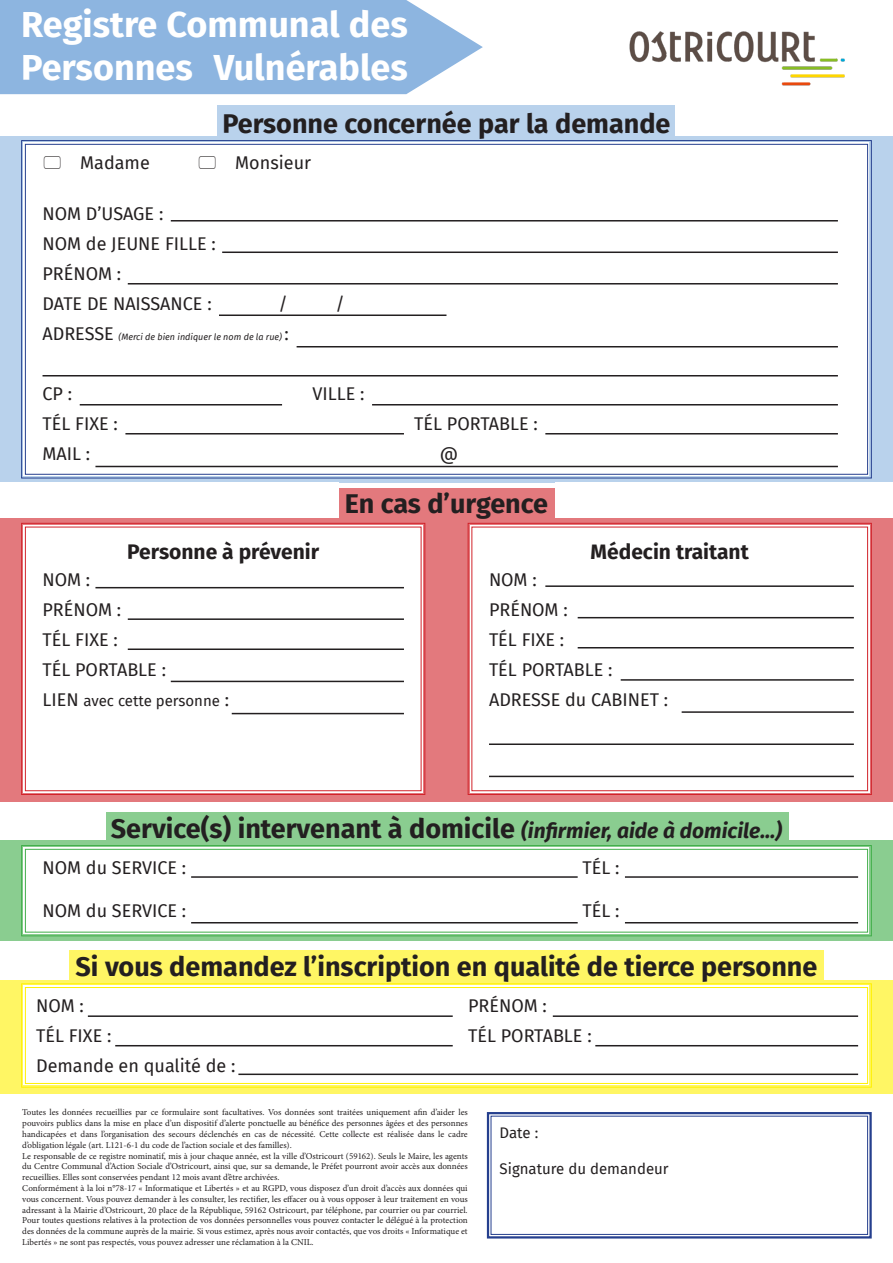
<style>
.page{position:relative;width:893px;height:1263px;background:#fff}
.page>*{position:absolute;margin:0;border:0;box-sizing:border-box;transform-origin:0 0}
.t1{font:700 36px "Fira Sans";color:#fff}
.t2{font:700 27px "Fira Sans";color:#231f20}
.t3{font:700 21px "Fira Sans";color:#231f20}
.t4{font:18px "Fira Sans";color:#231f20}
.t5{font:15px "Fira Sans";color:#231f20}
.t6{font:9px/10.8px "Minion Pro";color:#231f20;text-align:justify}
.t7{font:italic 9px "Fira Sans";color:#231f20}
.s1{font-style:normal;font-size:18px}
.s2{font-size:18px}
.s3{font-style:italic;font-size:21px}
</style>
<div class="page">
<svg style="left:0;top:0;width:483px;height:94px;background:#95bae2"></svg>
<div style="left:0;top:950px;width:893px;height:143px;background:#fff664"></div>
<div style="left:0;top:812px;width:893px;height:128px;background:#8acd90"></div>
<div style="left:0;top:488px;width:893px;height:313px;background:#e3797d"></div>
<div style="left:0;top:105px;width:893px;height:377px;background:#b9d2ec"></div>
<div style="left:21px;top:140px;width:851px;height:339px;background:#fff"></div>
<div style="left:467px;top:522px;width:405px;height:273px;background:#fff"></div>
<div style="left:471px;top:527px;width:397px;height:264px;border:1px solid #d1232a"></div>
<div style="left:21px;top:522px;width:405px;height:273px;background:#fff"></div>
<div style="left:25px;top:527px;width:396px;height:264px;border:1px solid #d1232a"></div>
<svg style="left:21px;top:845px;width:851px;height:92px;background:#f2f9f3"></svg>
<div style="left:25px;top:849px;width:843px;height:83px;border:1px solid #40ae49"></div>
<svg style="left:21px;top:983px;width:851px;height:105px;background:#fefdf2"></svg>
<div style="left:25px;top:987px;width:843px;height:97px;border:1px solid #fff101"></div>
<svg style="left:486px;top:1112px;width:386px;height:127px"></svg>
<div style="left:491px;top:1116px;width:377px;height:119px;border:1px solid #253f8e"></div>
<hr style="left:171px;top:220px;width:667px;height:1px;background:#231f20">
<hr style="left:222px;top:251px;width:616px;height:2px;background:#231f20">
<hr style="left:128px;top:283px;width:710px;height:1px;background:#231f20">
<hr style="left:219px;top:314px;width:227px;height:2px;background:#231f20">
<hr style="left:297px;top:346px;width:541px;height:1px;background:#231f20">
<hr style="left:43px;top:375px;width:795px;height:1px;background:#231f20">
<hr style="left:80px;top:404px;width:202px;height:1px;background:#231f20">
<hr style="left:372px;top:404px;width:466px;height:1px;background:#231f20">
<hr style="left:125px;top:433px;width:279px;height:1px;background:#231f20">
<hr style="left:545px;top:433px;width:293px;height:1px;background:#231f20">
<hr style="left:95px;top:466px;width:743px;height:1px;background:#231f20">
<hr style="left:95px;top:587px;width:309px;height:1px;background:#231f20">
<hr style="left:128px;top:618px;width:276px;height:2px;background:#231f20">
<hr style="left:128px;top:648px;width:276px;height:2px;background:#231f20">
<hr style="left:171px;top:681px;width:233px;height:1px;background:#231f20">
<hr style="left:232px;top:713px;width:172px;height:1px;background:#231f20">
<hr style="left:545px;top:585px;width:309px;height:2px;background:#231f20">
<hr style="left:578px;top:617px;width:276px;height:1px;background:#231f20">
<hr style="left:578px;top:647px;width:276px;height:1px;background:#231f20">
<hr style="left:621px;top:679px;width:233px;height:2px;background:#231f20">
<hr style="left:682px;top:711px;width:172px;height:2px;background:#231f20">
<hr style="left:489px;top:743px;width:365px;height:2px;background:#231f20">
<hr style="left:489px;top:776px;width:365px;height:1px;background:#231f20">
<hr style="left:191px;top:876px;width:387px;height:2px;background:#231f20">
<hr style="left:625px;top:876px;width:233px;height:2px;background:#231f20">
<hr style="left:191px;top:922px;width:387px;height:1px;background:#231f20">
<hr style="left:625px;top:922px;width:233px;height:1px;background:#231f20">
<hr style="left:88px;top:1015px;width:365px;height:2px;background:#231f20">
<hr style="left:553px;top:1015px;width:305px;height:2px;background:#231f20">
<hr style="left:115px;top:1045px;width:338px;height:1px;background:#231f20">
<hr style="left:595px;top:1045px;width:263px;height:1px;background:#231f20">
<hr style="left:238px;top:1073px;width:620px;height:2px;background:#231f20">
<div style="left:0;top:105px;width:217px;height:30px;background:#fff"></div>
<div style="left:675px;top:105px;width:218px;height:31px;background:#fff"></div>
<div style="left:0;top:482px;width:338px;height:36px;background:#fff"></div>
<div style="left:555px;top:482px;width:338px;height:36px;background:#fff"></div>
<div style="left:0;top:802px;width:106px;height:38px;background:#fff"></div>
<div style="left:790px;top:802px;width:103px;height:38px;background:#fff"></div>
<div style="left:0;top:944px;width:68px;height:35px;background:#fff"></div>
<div style="left:825px;top:944px;width:68px;height:35px;background:#fff"></div>
<img style="left:629px;top:31px;width:216px;height:55px">
<svg style="left:44px;top:156px;width:17px;height:13px"></svg>
<svg style="left:199px;top:156px;width:17px;height:13px"></svg>
<p class="t1" style="left:21px;top:-6px;width:388px">Registre Communal des</p>
<p class="t1" style="left:21px;top:37px;width:388px">Personnes Vulnérables</p>
<p class="t2" style="left:222px;top:101px;width:450px">Personne concernée par la demande</p>
<p class="t4" style="left:80px;top:149px;width:71px">Madame</p>
<p class="t4" style="left:235px;top:149px;width:77px">Monsieur</p>
<p class="t4" style="left:43px;top:201px;width:122px">NOM D’USAGE :</p>
<p class="t4" style="left:43px;top:231px;width:175px">NOM de JEUNE FILLE :</p>
<p class="t4" style="left:43px;top:261px;width:80px">PRÉNOM :</p>
<p class="t4" style="left:43px;top:291px;width:171px">DATE DE NAISSANCE :</p>
<p class="t4" style="left:278px;top:291px;width:11px">/</p>
<p class="t4" style="left:336px;top:291px;width:11px">/</p>
<p class="t7" style="left:43px;top:331px;width:248px"><span class="s1">ADRESSE</span> (Merci de bien indiquer le nom de la rue) <span class="s1">:</span></p>
<p class="t4" style="left:43px;top:381px;width:31px">CP :</p>
<p class="t4" style="left:313px;top:381px;width:53px">VILLE :</p>
<p class="t4" style="left:43px;top:411px;width:77px">TÉL FIXE :</p>
<p class="t4" style="left:414px;top:411px;width:125px">TÉL PORTABLE :</p>
<p class="t4" style="left:43px;top:441px;width:49px">MAIL :</p>
<p class="t4" style="left:440px;top:441px;width:20px">@</p>
<p class="t2" style="left:345px;top:481px;width:205px">En cas d’urgence</p>
<p class="t3" style="left:127px;top:534px;width:193px">Personne à prévenir</p>
<p class="t3" style="left:591px;top:534px;width:160px">Médecin traitant</p>
<p class="t4" style="left:489px;top:566px;width:49px">NOM :</p>
<p class="t4" style="left:489px;top:596px;width:80px">PRÉNOM :</p>
<p class="t4" style="left:489px;top:626px;width:77px">TÉL FIXE :</p>
<p class="t4" style="left:489px;top:656px;width:125px">TÉL PORTABLE :</p>
<p class="t4" style="left:489px;top:686px;width:181px">ADRESSE du CABINET :</p>
<p class="t4" style="left:43px;top:566px;width:49px">NOM :</p>
<p class="t4" style="left:43px;top:596px;width:80px">PRÉNOM :</p>
<p class="t4" style="left:43px;top:626px;width:77px">TÉL FIXE :</p>
<p class="t4" style="left:43px;top:656px;width:125px">TÉL PORTABLE :</p>
<p class="t5" style="left:43px;top:690px;width:188px"><span class="s2">LIEN</span> avec cette personne <span class="s2">:</span></p>
<p class="t2" style="left:111px;top:805px;width:673px">Service(s) intervenant à domicile <span class="s3">(infirmier, aide à domicile...)</span></p>
<p class="t4" style="left:43px;top:854px;width:145px">NOM du SERVICE :</p>
<p class="t4" style="left:583px;top:854px;width:38px">TÉL :</p>
<p class="t4" style="left:43px;top:897px;width:145px">NOM du SERVICE :</p>
<p class="t4" style="left:583px;top:897px;width:38px">TÉL :</p>
<p class="t2" style="left:76px;top:943px;width:743px">Si vous demandez l’inscription en qualité de tierce personne</p>
<p class="t4" style="left:36px;top:992px;width:49px">NOM :</p>
<p class="t4" style="left:468px;top:992px;width:80px">PRÉNOM :</p>
<p class="t4" style="left:36px;top:1022px;width:77px">TÉL FIXE :</p>
<p class="t4" style="left:468px;top:1022px;width:125px">TÉL PORTABLE :</p>
<p class="t4" style="left:36px;top:1052px;width:201px">Demande en qualité de :</p>
<p class="t6" style="left:22px;top:1107px;width:447px">Toutes les données recueillies par ce formulaire sont facultatives. Vos données sont traitées uniquement afin d’aider les pouvoirs publics dans la mise en place d’un dispositif d’alerte ponctuelle au bénéfice des personnes âgées et des personnes handicapées et dans l’organisation des secours déclenchés en cas de nécessité. Cette collecte est réalisée dans le cadre d’obligation légale (art. L121-6-1 du code de l’action sociale et des familles).</p>
<p class="t6" style="left:22px;top:1150px;width:447px">Le responsable de ce registre nominatif, mis à jour chaque année, est la ville d’Ostricourt (59162). Seuls le Maire, les agents du Centre Communal d’Action Sociale d’Ostricourt, ainsi que, sur sa demande, le Préfet pourront avoir accès aux données recueillies. Elles sont conservées pendant 12 mois avant d’être archivées.</p>
<p class="t6" style="left:22px;top:1183px;width:447px">Conformément à la loi n°78-17 « Informatique et Libertés » et au RGPD, vous disposez d’un droit d’accès aux données qui vous concernent. Vous pouvez demander à les consulter, les rectifier, les effacer ou à vous opposer à leur traitement en vous adressant à la Mairie d’Ostricourt, 20 place de la République, 59162 Ostricourt, par téléphone, par courrier ou par courriel.<br>Pour toutes questions relatives à la protection de vos données personnelles vous pouvez contacter le délégué à la protection des données de la commune auprès de la mairie. Si vous estimez, après nous avoir contactés, que vos droits « Informatique et Libertés » ne sont pas respectés, vous pouvez adresser une réclamation à la CNIL.</p>
<p class="t5" style="left:500px;top:1121px;width:40px">Date :</p>
<p class="t5" style="left:500px;top:1157px;width:171px">Signature du demandeur</p>
</div>
